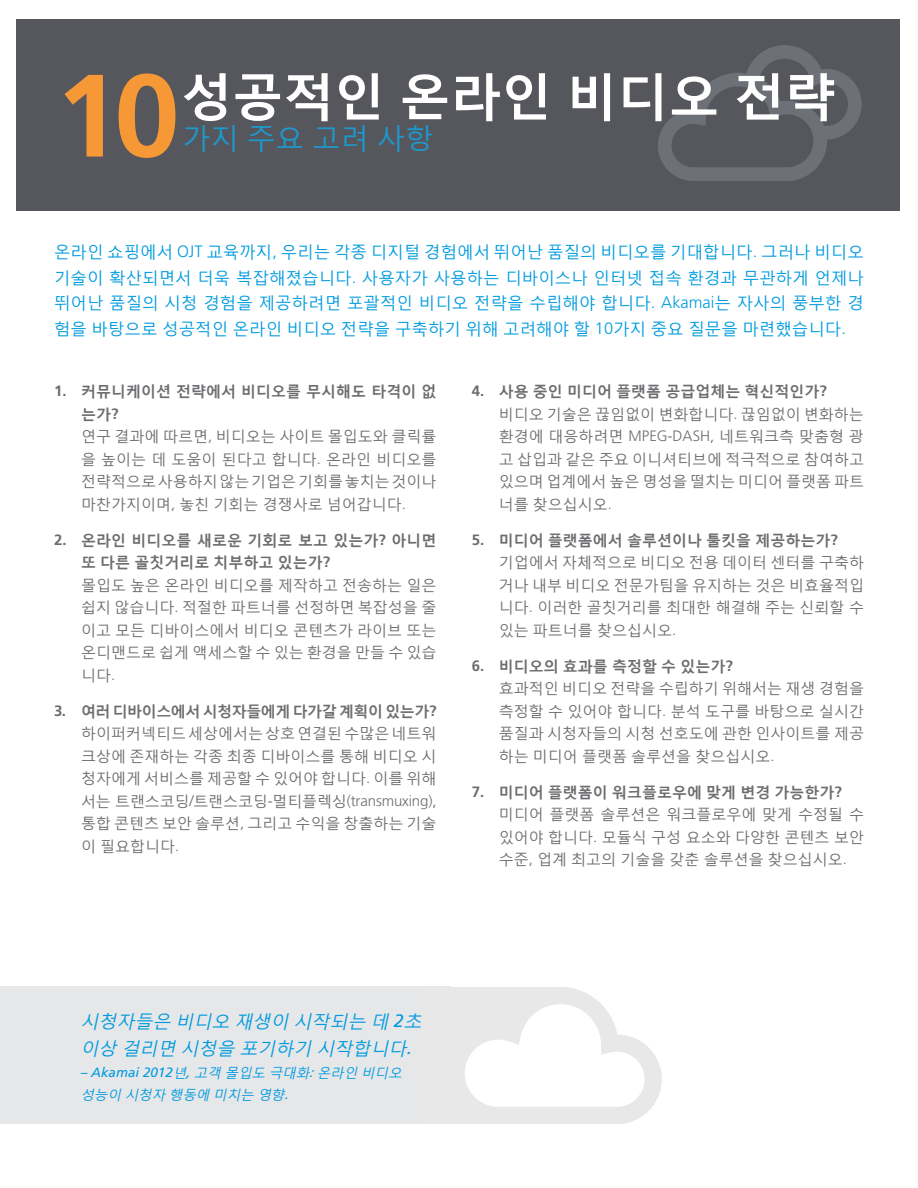
<style>
.page{position:relative;width:918px;height:1188px;background:#fff}
.page>*{position:absolute;margin:0;border:0;box-sizing:border-box;transform-origin:0 0}
.t1{font:700 117px "Frutiger LT Std";color:#f79837}
.t2{font:700 51px "Malgun Gothic";color:#fff}
.t3{font:28.5px "Malgun Gothic";color:#1c99cd}
.t4{font:italic 18px/27px "Malgun Gothic";color:#009bde}
.t5{font:16.5px/25.5px "Malgun Gothic";color:#009bde;text-align:justify}
.t6{font:15px/22.5px "Malgun Gothic";color:#6c6d70;text-align:justify}
.t7{font:700 15px/22.5px "Malgun Gothic";color:#6c6d70}
.t8{font:700 15px "Malgun Gothic";letter-spacing:-.03em;color:#6c6d70}
.t9{font:italic 13.5px/22.5px "Malgun Gothic";color:#009bde}
.s1{font-family:"Frutiger LT Std";font-weight:300}
.s2{font-family:"Frutiger LT Std"}
</style>
<div class="page">
<div style="left:16px;top:19px;width:884px;height:192px;background:#55575d"></div>
<svg style="left:658px;top:45px;width:204px;height:136px"></svg>
<div style="left:0;top:987px;width:451px;height:137px;background:#e6e7e9"></div>
<svg style="left:451px;top:987px;width:211px;height:137px"></svg>
<p class="t1" style="left:55px;top:47px;width:126px">10</p>
<p class="t2" style="left:181px;top:64px;width:656px">성공적인 온라인 비디오 전략</p>
<p class="t3" style="left:182px;top:120px;width:253px">가지 주요 고려 사항</p>
<p class="t5" style="left:54px;top:239px;width:812px">온라인 쇼핑에서 <span class="s1">OJT</span> 교육까지<span class="s1">,</span> 우리는 각종 디지털 경험에서 뛰어난 품질의 비디오를 기대합니다<span class="s1">.</span> 그러나 비디오 기술이 확산되면서 더욱 복잡해졌습니다<span class="s1">.</span> 사용자가 사용하는 디바이스나 인터넷 접속 환경과 무관하게 언제나 뛰어난 품질의 시청 경험을 제공하려면 포괄적인 비디오 전략을 수립해야 합니다<span class="s1">. Akamai</span>는 자사의 풍부한 경 험을 바탕으로 성공적인 온라인 비디오 전략을 구축하기 위해 고려해야 할 <span class="s1">10</span>가지 중요 질문을 마련했습니다<span class="s1">.</span></p>
<p class="t7" style="left:81px;top:380px;width:357px;text-indent:-27px"><span class="s2">1.</span> 커뮤니케이션 전략에서 비디오를 무시해도 타격이 없 는가<span class="s2">?</span></p>
<p class="t6" style="left:81px;top:425px;width:357px">연구 결과에 따르면<span class="s1">,</span> 비디오는 사이트 몰입도와 클릭률 을 높이는 데 도움이 된다고 합니다<span class="s1">.</span> 온라인 비디오를 전략적으로사용하지않는기업은기회를놓치는것이나 마찬가지이며<span class="s1">,</span> 놓친 기회는 경쟁사로 넘어갑니다<span class="s1">.</span></p>
<p class="t7" style="left:81px;top:528px;width:357px;text-indent:-27px"><span class="s2">2.</span> 온라인 비디오를 새로운 기회로 보고 있는가<span class="s2">?</span> 아니면 또 다른 골칫거리로 치부하고 있는가<span class="s2">?</span></p>
<p class="t6" style="left:81px;top:574px;width:357px">몰입도 높은 온라인 비디오를 제작하고 전송하는 일은 쉽지 않습니다<span class="s1">.</span> 적절한 파트너를 선정하면 복잡성을 줄 이고 모든 디바이스에서 비디오 콘텐츠가 라이브 또는 온디맨드로 쉽게 액세스할 수 있는 환경을 만들 수 있습 니다<span class="s1">.</span></p>
<p class="t8" style="left:54px;top:702px;width:384px"><span class="s2">3.</span> 여러 디바이스에서 시청자들에게 다가갈 계획이 있는가<span class="s2">?</span></p>
<p class="t6" style="left:81px;top:722px;width:357px">하이퍼커넥티드세상에서는상호연결된수많은네트워 크상에 존재하는 각종 최종 디바이스를 통해 비디오 시 청자에게 서비스를 제공할 수 있어야 합니다<span class="s1">.</span> 이를 위해 서는 트랜스코딩<span class="s1">/</span>트랜스코딩<span class="s1">-</span>멀티플렉싱<span class="s1">(transmuxing), </span>통합 콘텐츠 보안 솔루션<span class="s1">,</span> 그리고 수익을 창출하는 기술 이 필요합니다<span class="s1">.</span></p>
<p class="t7" style="left:472px;top:380px;width:357px"><span class="s2">4.</span> 사용 중인 미디어 플랫폼 공급업체는 혁신적인가<span class="s2">?</span></p>
<p class="t6" style="left:499px;top:403px;width:367px">비디오 기술은 끊임없이 변화합니다<span class="s1">.</span> 끊임없이 변화하는 환경에 대응하려면 <span class="s1">MPEG-DASH,</span> 네트워크측 맞춤형 광 고 삽입과 같은 주요 이니셔티브에 적극적으로 참여하고 있으며 업계에서 높은 명성을 떨치는 미디어 플랫폼 파트 너를 찾으십시오<span class="s1">.</span></p>
<p class="t7" style="left:472px;top:528px;width:368px"><span class="s2">5.</span> 미디어 플랫폼에서 솔루션이나 툴킷을 제공하는가<span class="s2">?</span></p>
<p class="t6" style="left:499px;top:551px;width:367px">기업에서 자체적으로 비디오 전용 데이터 센터를 구축하 거나 내부 비디오 전문가팀을 유지하는 것은 비효율적입 니다<span class="s1">.</span> 이러한 골칫거리를 최대한 해결해 주는 신뢰할 수 있는 파트너를 찾으십시오<span class="s1">.</span></p>
<p class="t7" style="left:472px;top:654px;width:263px"><span class="s2">6.</span> 비디오의 효과를 측정할 수 있는가<span class="s2">?</span></p>
<p class="t6" style="left:499px;top:677px;width:367px">효과적인 비디오 전략을 수립하기 위해서는 재생 경험을 측정할 수 있어야 합니다<span class="s1">.</span> 분석 도구를 바탕으로 실시간 품질과 시청자들의 시청 선호도에 관한 인사이트를 제공 하는 미디어 플랫폼 솔루션을 찾으십시오<span class="s1">.</span></p>
<p class="t7" style="left:472px;top:780px;width:372px"><span class="s2">7.</span> 미디어 플랫폼이 워크플로우에 맞게 변경 가능한가<span class="s2">?</span></p>
<p class="t6" style="left:499px;top:803px;width:367px">미디어 플랫폼 솔루션은 워크플로우에 맞게 수정될 수 있어야 합니다<span class="s1">.</span> 모듈식 구성 요소와 다양한 콘텐츠 보안 수준<span class="s1">,</span> 업계 최고의 기술을 갖춘 솔루션을 찾으십시오<span class="s1">.</span></p>
<p class="t4" style="left:81px;top:1008px;width:347px">시청자들은 비디오 재생이 시작되는 데 <span class="s2">2</span> 초 이상 걸리면 시청을 포기하기 시작합니다<span class="s2">.</span></p>
<p class="t9" style="left:81px;top:1061px;width:326px"><span class="s2">– Akamai 2012</span>년<span class="s2">,</span> 고객몰입도극대화<span class="s2">:</span>온라인비디오 성능이 시청자 행동에 미치는 영향<span class="s2">.</span></p>
</div>
